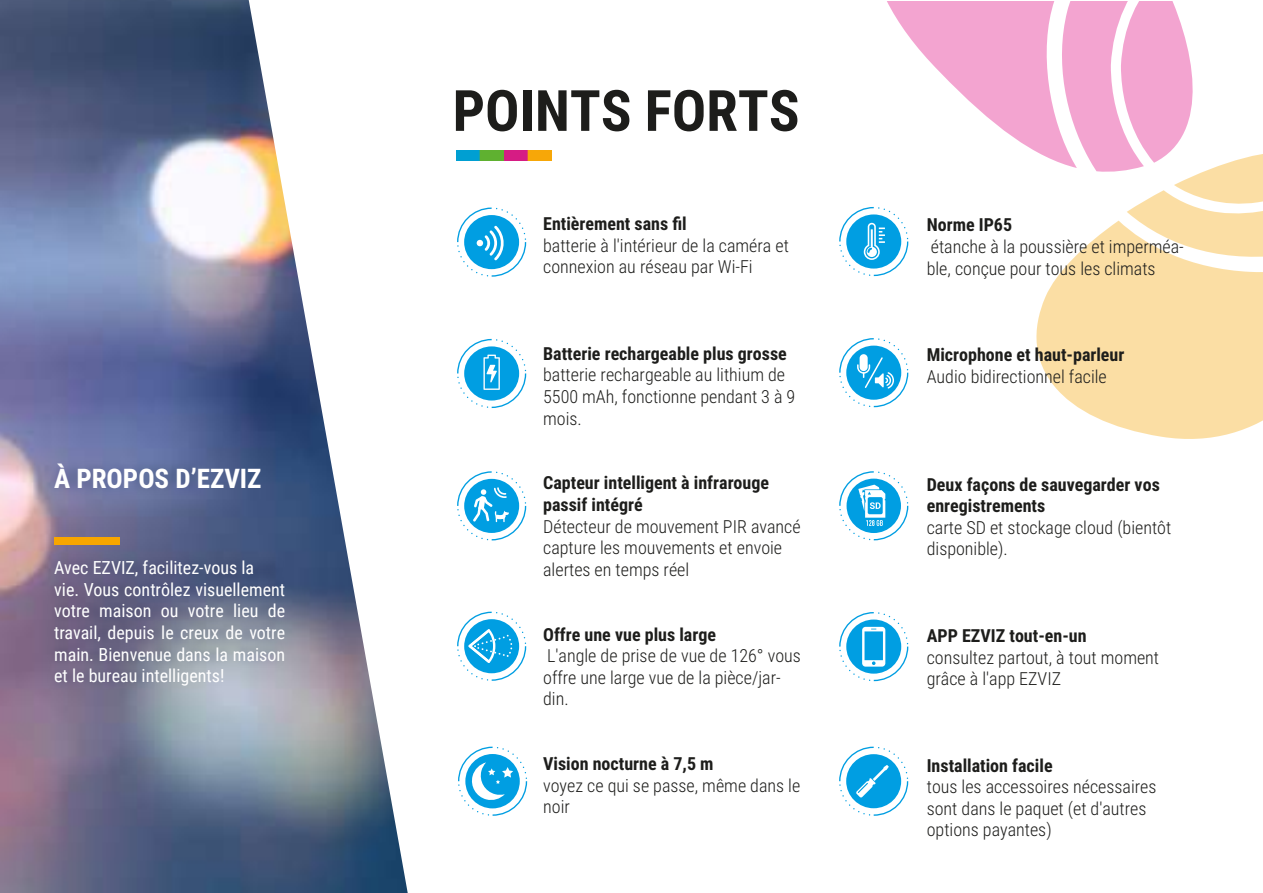
<style>
.page{position:relative;width:1263px;height:893px;background:#fff}
.page>*{position:absolute;margin:0;border:0;box-sizing:border-box;transform-origin:0 0}
.t1{font:700 57px "Roboto Condensed";color:#1d1d1b}
.t2{font:700 27px "Roboto Condensed";color:#fff}
.t3{font:300 18px/21.6px "Roboto Condensed";color:#1d1d1b}
.t4{font:700 18px/21.6px "Roboto Condensed";color:#1d1d1b}
.t5{font:18px/21.6px "Roboto Condensed";color:#fff}
</style>
<div class="page">
<svg style="left:1036px;top:264px;width:227px;height:175px;background:#fbe2af"></svg>
<svg style="left:887px;top:2px;width:167px;height:159px;fill:#f3a4d0"></svg>
<svg style="left:1054px;top:2px;width:209px;height:262px"></svg>
<img style="left:0;top:0;width:408px;height:893px">
<svg style="left:47px;top:460px;width:238px;height:230px;background:#6a6e8d"></svg>
<img style="left:456px;top:151px;width:96px;height:10px">
<svg style="left:457px;top:208px;width:69px;height:69px"></svg>
<svg style="left:457px;top:339px;width:69px;height:69px"></svg>
<svg style="left:457px;top:471px;width:69px;height:69px"></svg>
<svg style="left:457px;top:612px;width:69px;height:69px"></svg>
<svg style="left:458px;top:747px;width:69px;height:69px"></svg>
<svg style="left:839px;top:207px;width:69px;height:69px"></svg>
<svg style="left:839px;top:338px;width:69px;height:69px"></svg>
<svg style="left:839px;top:471px;width:69px;height:69px"></svg>
<svg style="left:839px;top:612px;width:69px;height:69px"></svg>
<svg style="left:839px;top:747px;width:69px;height:69px"></svg>
<img style="left:0;top:129px;width:94px;height:310px">
<h2 class="t2" style="left:54px;top:460px;width:209px">À PROPOS D’EZVIZ</h2>
<p class="t5" style="left:54px;top:556px;width:233px">Avec EZVIZ, facilitez-vous la<br>vie. Vous contrôlez visuellement votre maison ou votre lieu de travail, depuis le creux de votre main. Bienvenue dans la maison et le bureau intelligents!</p>
<h1 class="t1" style="left:453px;top:71px;width:348px">POINTS FORTS</h1>
<p class="t4" style="left:543px;top:212px;width:145px">Entièrement sans fil</p>
<p class="t3" style="left:543px;top:234px;width:247px">batterie à l'intérieur de la caméra et connexion au réseau par Wi-Fi</p>
<p class="t4" style="left:543px;top:342px;width:245px">Batterie rechargeable plus grosse</p>
<p class="t3" style="left:543px;top:363px;width:254px">batterie rechargeable au lithium de<br>5500 mAh, fonctionne pendant 3 à 9 mois.</p>
<p class="t4" style="left:543px;top:471px;width:227px">Capteur intelligent à infrarouge passif intégré</p>
<p class="t3" style="left:543px;top:515px;width:259px">Détecteur de mouvement PIR avancé capture les mouvements et envoie alertes en temps réel</p>
<p class="t4" style="left:543px;top:623px;width:174px">Offre une vue plus large</p>
<p class="t3" style="left:543px;top:644px;width:259px">L'angle de prise de vue de 126° vous offre une large vue de la pièce/jar&shy;din.</p>
<p class="t4" style="left:543px;top:752px;width:172px">Vision nocturne à 7,5 m</p>
<p class="t3" style="left:543px;top:774px;width:259px">voyez ce qui se passe, même dans le noir</p>
<p class="t4" style="left:927px;top:214px;width:87px">Norme IP65</p>
<p class="t3" style="left:927px;top:235px;width:259px">étanche à la poussière et imperméa&shy;ble, conçue pour tous les climats</p>
<p class="t4" style="left:927px;top:343px;width:199px">Microphone et haut-parleur</p>
<p class="t3" style="left:927px;top:365px;width:182px">Audio bidirectionnel facile</p>
<p class="t4" style="left:927px;top:473px;width:235px">Deux façons de sauvegarder vos enregistrements</p>
<p class="t3" style="left:927px;top:516px;width:246px">carte SD et stockage cloud (bientôt disponible).</p>
<p class="t4" style="left:927px;top:624px;width:161px">APP EZVIZ tout-en-un</p>
<p class="t3" style="left:927px;top:646px;width:234px">consultez partout, à tout moment grâce à l'app EZVIZ</p>
<p class="t4" style="left:927px;top:754px;width:127px">Installation facile</p>
<p class="t3" style="left:927px;top:775px;width:231px">tous les accessoires nécessaires sont dans le paquet (et d'autres options payantes)</p>
</div>
